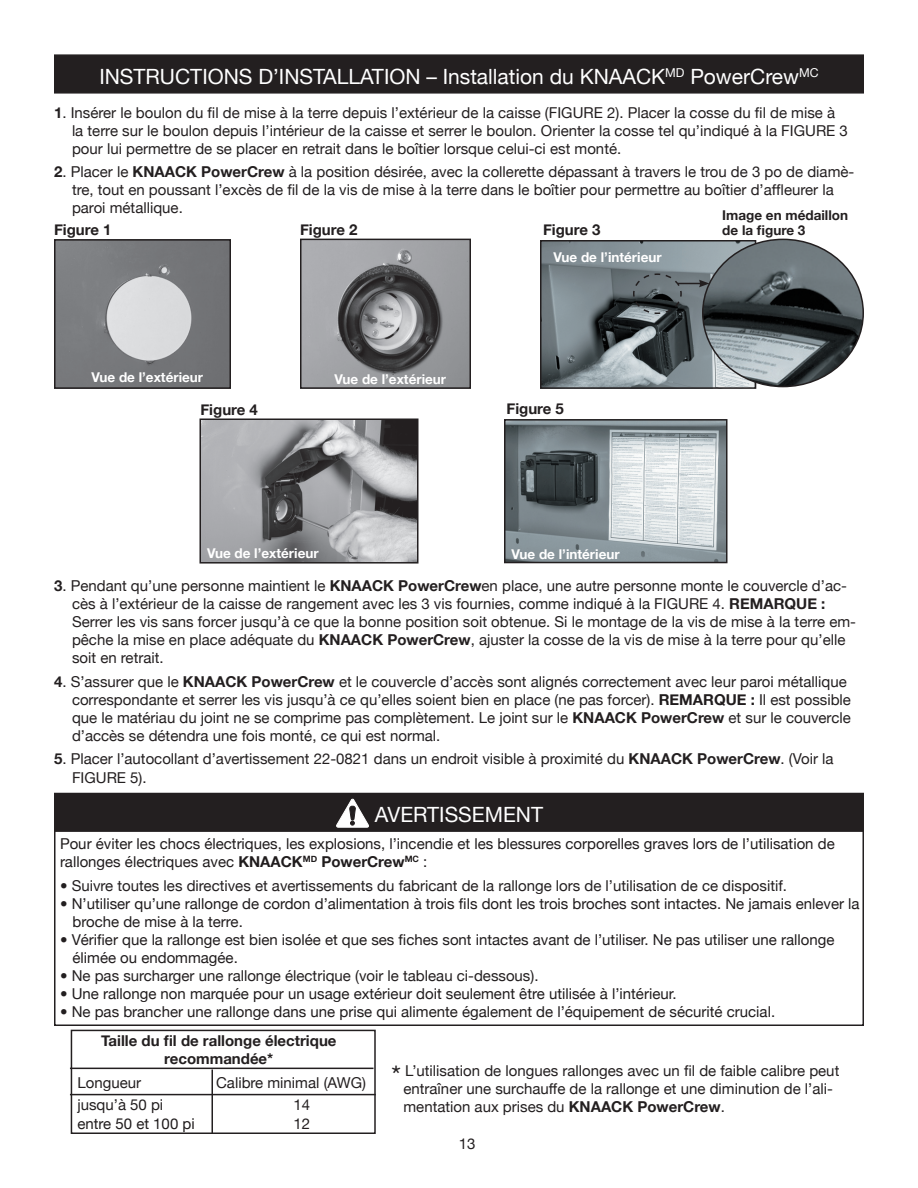
<style>
.page{position:relative;width:918px;height:1188px;background:#fff}
.page>*{position:absolute;margin:0;border:0;box-sizing:border-box;transform-origin:0 0}
.t1{font:21px "Helvetica Neue";color:#fff}
.t2{font:15px/18px "Helvetica Neue";color:#231f20}
.t3{font:15px/18.1px "Helvetica Neue";color:#201c1d}
.t4{font:700 15px/18px "Helvetica Neue";color:#231f20;text-align:center}
.t5{font:700 13.5px "Helvetica Neue";color:#fff}
.t6{font:700 13.5px/15px "Helvetica Neue";color:#231f20}
.s1{font-weight:700}
.s2{font-weight:700;color:#201c1d}
.s3{color:#231f20}
.s4{font-size:27px}
</style>
<div class="page">
<div style="left:54px;top:828px;width:810px;height:198px;border:2px solid #231f20"></div>
<img style="left:57px;top:242px;width:171px;height:144px">
<div style="left:54px;top:239px;width:177px;height:150px;border:2px solid #231f20"></div>
<img style="left:203px;top:421px;width:212px;height:140px">
<div style="left:200px;top:418px;width:218px;height:146px;border:2px solid #231f20"></div>
<img style="left:507px;top:422px;width:218px;height:138px">
<div style="left:504px;top:419px;width:224px;height:144px;border:2px solid #231f20"></div>
<div style="left:54px;top:54px;width:810px;height:40px;background:#231f20;border:2px solid #231f20"></div>
<div style="left:56px;top:794px;width:806px;height:36px;background:#231f20"></div>
<div style="left:54px;top:793px;width:810px;height:39px;border:3px solid #231f20"></div>
<svg style="left:336px;top:799px;width:33px;height:28px"></svg>
<img style="left:543px;top:243px;width:160px;height:143px">
<div style="left:540px;top:240px;width:216px;height:149px;border:2px solid #231f20"></div>
<img style="left:303px;top:242px;width:165px;height:144px">
<div style="left:300px;top:239px;width:171px;height:150px;border:2px solid #231f20"></div>
<img style="left:703px;top:239px;width:160px;height:148px">
<svg style="left:632px;top:273px;width:78px;height:42px;background:#5b6368"></svg>
<div style="left:71px;top:1030px;width:305px;height:104px;border:2px solid #231f20"></div>
<hr style="left:70px;top:1094px;width:306px;height:1px;background:#231f20">
<hr style="left:212px;top:1070px;width:1px;height:64px;background:#231f20">
<hr style="left:70px;top:1068px;width:304px;height:1px;background:#231f20">
<h1 class="t1" style="left:99px;top:64px;width:721px">INSTRUCTIONS D’INSTALLATION – Installation du KNAACK<sup>MD</sup> PowerCrew<sup>MC</sup></h1>
<p class="t2" style="left:72px;top:104px;width:777px;text-indent:-18px"><span class="s1">1</span>. Insérer le boulon du fil de mise à la terre depuis l’extérieur de la caisse (FIGURE 2). Placer la cosse du fil de mise à la terre sur le boulon depuis l’intérieur de la caisse et serrer le boulon. Orienter la cosse tel qu’indiqué à la FIGURE 3 pour lui permettre de se placer en retrait dans le boîtier lorsque celui-ci est monté.</p>
<p class="t2" style="left:72px;top:162px;width:784px;text-indent:-18px"><span class="s1">2</span>. Placer le <span class="s1">KNAACK PowerCrew</span> à la position désirée, avec la collerette dépassant à travers le trou de 3 po de diamè&shy;tre, tout en poussant l’excès de fil de la vis de mise à la terre dans le boîtier pour permettre au boîtier d’affleurer la paroi métallique.</p>
<p class="t6" style="left:722px;top:208px;width:127px">Image en médaillon de la figure 3</p>
<p class="t4" style="left:54px;top:220px;width:59px">Figure 1</p>
<p class="t4" style="left:300px;top:220px;width:59px">Figure 2</p>
<p class="t4" style="left:543px;top:221px;width:59px">Figure 3</p>
<p class="t5" style="left:92px;top:369px;width:113px">Vue de l’extérieur</p>
<p class="t5" style="left:334px;top:371px;width:113px">Vue de l’extérieur</p>
<p class="t5" style="left:554px;top:249px;width:110px">Vue de l’intérieur</p>
<p class="t4" style="left:200px;top:401px;width:59px">Figure 4</p>
<p class="t4" style="left:506px;top:400px;width:59px">Figure 5</p>
<p class="t5" style="left:207px;top:544px;width:113px">Vue de l’extérieur</p>
<p class="t5" style="left:512px;top:546px;width:110px">Vue de l’intérieur</p>
<p class="t2" style="left:72px;top:576px;width:786px;text-indent:-18px"><span class="s1">3</span>. Pendant qu’une personne maintient le <span class="s1">KNAACK PowerCrew</span>en place, une autre personne monte le couvercle d’ac&shy;cès à l’extérieur de la caisse de rangement avec les 3 vis fournies, comme indiqué à la FIGURE 4. <span class="s1">REMARQUE :<br></span>Serrer les vis sans forcer jusqu’à ce que la bonne position soit obtenue. Si le montage de la vis de mise à la terre em&shy;pêche la mise en place adéquate du <span class="s1">KNAACK PowerCrew</span>, ajuster la cosse de la vis de mise à la terre pour qu’elle soit en retrait.</p>
<p class="t2" style="left:72px;top:672px;width:780px;text-indent:-18px"><span class="s1">4</span>. S’assurer que le <span class="s1">KNAACK PowerCrew</span> et le couvercle d’accès sont alignés correctement avec leur paroi métallique correspondante et serrer les vis jusqu’à ce qu’elles soient bien en place (ne pas forcer). <span class="s2">REMARQUE :</span> Il est possible que le matériau du joint ne se comprime pas complètement. Le joint sur le <span class="s1">KNAACK PowerCrew</span> et sur le couvercle d’accès se détendra une fois monté, ce qui est normal.</p>
<p class="t2" style="left:72px;top:750px;width:763px;text-indent:-18px"><span class="s1">5</span>. Placer l’autocollant d’avertissement 22-0821 dans un endroit visible à proximité du <span class="s1">KNAACK PowerCrew</span>. (Voir la<br>FIGURE 5).</p>
<h1 class="t1" style="left:375px;top:802px;width:170px">AVERTISSEMENT</h1>
<p class="t3" style="left:60px;top:834px;width:776px">Pour éviter les chocs électriques, les explosions, l’incendie et les blessures corporelles graves lors de l’utilisation de rallonges électriques avec <span class="s1">KNAACK</span><sup>MD</sup> <span class="s1">PowerCrew</span><sup>MC</sup> :</p>
<p class="t2" style="left:60px;top:876px;width:729px">• Suivre toutes les directives et avertissements du fabricant de la rallonge lors de l’utilisation de ce dispositif.</p>
<p class="t3" style="left:73px;top:895px;width:789px;text-indent:-13px"><span class="s3">•</span> N’utiliser qu’une rallonge de cordon d’alimentation à trois fils dont les trois broches sont intactes. Ne jamais enlever la broche de mise à la terre.</p>
<p class="t3" style="left:73px;top:931px;width:764px;text-indent:-13px"><span class="s3">•</span> Vérifier que la rallonge est bien isolée et que ses fiches sont intactes avant de l’utiliser. Ne pas utiliser une rallonge élimée ou endommagée.</p>
<p class="t2" style="left:60px;top:967px;width:480px">• Ne pas surcharger une rallonge électrique (voir le tableau ci-dessous).</p>
<p class="t3" style="left:60px;top:985px;width:618px"><span class="s3">•</span> Une rallonge non marquée pour un usage extérieur doit seulement être utilisée à l’intérieur.</p>
<p class="t3" style="left:60px;top:1003px;width:717px"><span class="s3">•</span> Ne pas brancher une rallonge dans une prise qui alimente également de l’équipement de sécurité crucial.</p>
<p class="t4" style="left:101px;top:1032px;width:237px">Taille du fil de rallonge électrique recommandée*</p>
<p class="t2" style="left:77px;top:1073px;width:65px">Longueur</p>
<p class="t2" style="left:216px;top:1073px;width:151px">Calibre minimal (AWG)</p>
<p class="t2" style="left:77px;top:1096px;width:87px">jusqu’à 50 pi</p>
<p class="t2" style="left:293px;top:1096px;width:18px">14</p>
<p class="t3" style="left:77px;top:1114px;width:119px">entre 50 et 100 pi</p>
<p class="t2" style="left:293px;top:1114px;width:18px">12</p>
<p class="t2" style="left:403px;top:1062px;width:437px;text-indent:-12px"><span class="s4">*</span> L’utilisation de longues rallonges avec un fil de faible calibre peut entraîner une surchauffe de la rallonge et une diminution de l’ali&shy;mentation aux prises du <span class="s1">KNAACK PowerCrew</span>.</p>
<p class="t2" style="left:459px;top:1134px;width:18px">13</p>
</div>
